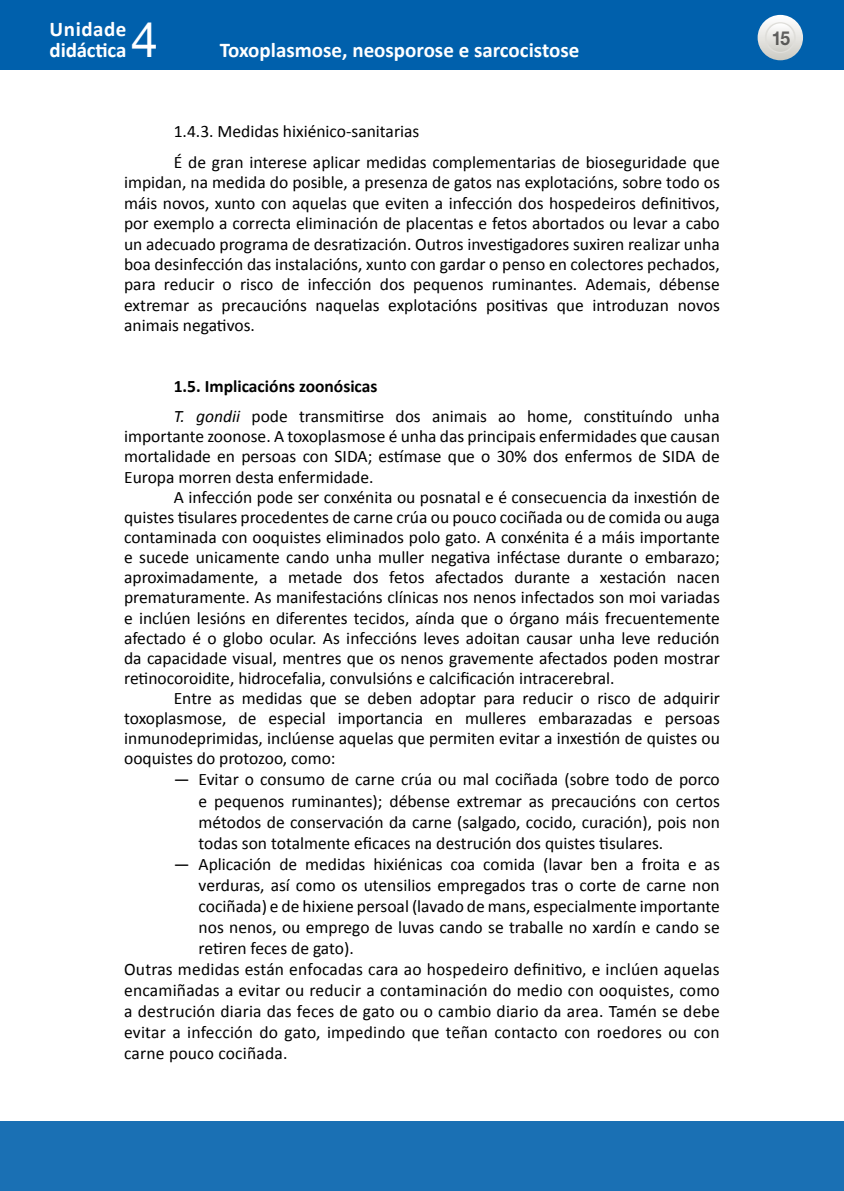
<style>
.page{position:relative;width:844px;height:1191px;background:#fff}
.page>*{position:absolute;margin:0;border:0;box-sizing:border-box;transform-origin:0 0}
.t1{font:49px "Helvetica Neue";color:#fff}
.t2{font:700 21px/21px "Calibri";color:#fff}
.t3{font:700 19.25px "Helvetica Neue";color:#000;scale:.9 1}
.t4{font:17.5px/20.1px "Calibri";color:#000;text-align:justify}
.s1{font-weight:700}
.s2{font-style:italic}
</style>
<div class="page">
<div style="left:0;top:1121px;width:843px;height:70px;background:#1a70b4"></div>
<div style="left:0;top:0;width:843px;height:69px;background:#0060ac"></div>
<svg style="left:757px;top:15px;width:45px;height:45px"></svg>
<svg style="left:765px;top:23px;width:29px;height:29px"></svg>
<div style="left:764px;top:22px;width:31px;height:31px;border:1px solid #dfdeda;border-radius:50%"></div>
<p class="t2" style="left:50px;top:19px;width:78px">Unidade didáctica</p>
<h1 class="t1" style="left:131px;top:5px;width:29px">4</h1>
<p class="t2" style="left:220px;top:40px;width:361px">Toxoplasmose, neosporose e sarcocistose</p>
<p class="t4" style="left:174px;top:116px;width:547px;line-height:30.4px">1.4.3. Medidas hixiénico-sanitarias<br>É de gran interese aplicar medidas complementarias de bioseguridade que</p>
<p class="t4" style="left:124px;top:172px;width:597px">impidan, na medida do posible, a presenza de gatos nas explotacións, sobre todo os máis novos, xunto con aquelas que eviten a infección dos hospedeiros definitivos, por exemplo a correcta eliminación de placentas e fetos abortados ou levar a cabo un adecuado programa de desratización. Outros investigadores suxiren realizar unha boa desinfección das instalacións, xunto con gardar o penso en colectores pechados, para reducir o risco de infección dos pequenos ruminantes. Ademais, débense extremar as precaucións naquelas explotacións positivas que introduzan novos animais negativos.</p>
<p class="t4" style="left:174px;top:371px;width:547px;line-height:30.1px"><span class="s1">1.5. Implicacións zoonósicas<br></span><span class="s2">T. gondii</span> pode transmitirse dos animais ao home, constituíndo unha</p>
<p class="t4" style="left:124px;top:426px;width:597px">importante zoonose. A toxoplasmose é unha das principais enfermidades que causan mortalidade en persoas con SIDA; estímase que o 30% dos enfermos de SIDA de Europa morren desta enfermidade.</p>
<p class="t4" style="left:124px;top:487px;width:597px;text-indent:50px">A infección pode ser conxénita ou posnatal e é consecuencia da inxestión de quistes tisulares procedentes de carne crúa ou pouco cociñada ou de comida ou auga contaminada con ooquistes eliminados polo gato. A conxénita é a máis importante e sucede unicamente cando unha muller negativa inféctase durante o embarazo; aproximadamente, a metade dos fetos afectados durante a xestación nacen prematuramente. As manifestacións clínicas nos nenos infectados son moi variadas e inclúen lesións en diferentes tecidos, aínda que o órgano máis frecuentemente afectado é o globo ocular. As infeccións leves adoitan causar unha leve redución da capacidade visual, mentres que os nenos gravemente afectados poden mostrar retinocoroidite, hidrocefalia, convulsións e calcificación intracerebral.</p>
<p class="t4" style="left:124px;top:688px;width:597px;text-indent:50px">Entre as medidas que se deben adoptar para reducir o risco de adquirir toxoplasmose, de especial importancia en mulleres embarazadas e persoas inmunodeprimidas, inclúense aquelas que permiten evitar a inxestión de quistes ou ooquistes do protozoo, como:</p>
<p class="t4" style="left:198px;top:769px;width:522px;line-height:21px;text-indent:-25px">— Evitar o consumo de carne crúa ou mal cociñada (sobre todo de porco e pequenos ruminantes); débense extremar as precaucións con certos métodos de conservación da carne (salgado, cocido, curación), pois non todas son totalmente eficaces na destrución dos quistes tisulares.</p>
<p class="t4" style="left:174px;top:853px;width:547px">— Aplicación de medidas hixiénicas coa comida (lavar ben a froita e as</p>
<p class="t4" style="left:198px;top:874px;width:522px">verduras, así como os utensilios empregados tras o corte de carne non</p>
<p class="t4" style="left:198px;top:895px;width:522px">cociñada) e de hixiene persoal (lavado de mans, especialmente importante</p>
<p class="t4" style="left:198px;top:916px;width:522px">nos nenos, ou emprego de luvas cando se traballe no xardín e cando se</p>
<p class="t4" style="left:198px;top:937px;width:157px">retiren feces de gato).</p>
<p class="t4" style="left:124px;top:958px;width:597px">Outras medidas están enfocadas cara ao hospedeiro definitivo, e inclúen aquelas</p>
<p class="t4" style="left:124px;top:980px;width:597px">encamiñadas a evitar ou reducir a contaminación do medio con ooquistes, como</p>
<p class="t4" style="left:124px;top:1001px;width:597px">a destrución diaria das feces de gato ou o cambio diario da area. Tamén se debe</p>
<p class="t4" style="left:124px;top:1022px;width:597px">evitar a infección do gato, impedindo que teñan contacto con roedores ou con</p>
<p class="t4" style="left:124px;top:1043px;width:165px">carne pouco cociñada.</p>
<p class="t3" style="left:770px;top:26px;width:23px">15</p>
</div>
